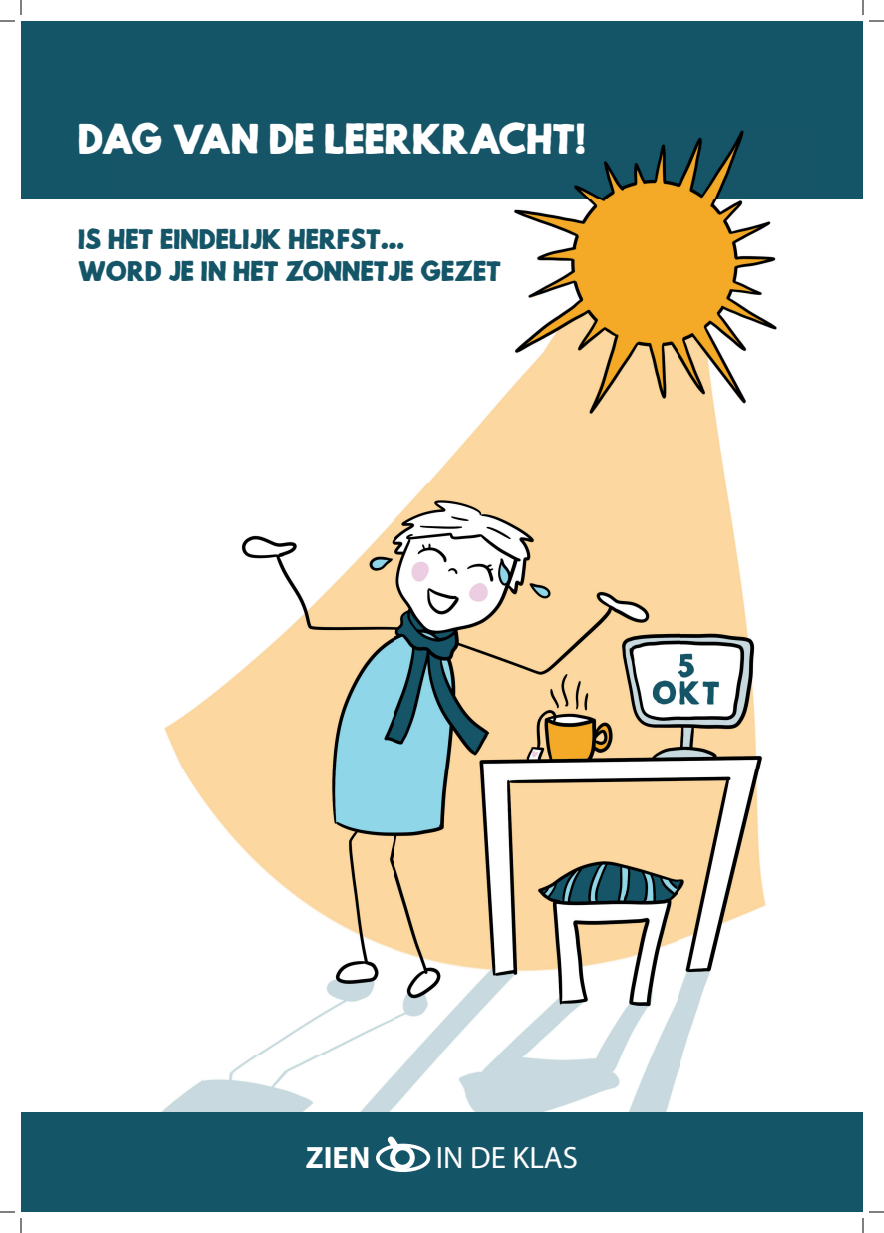
<style>
.page{position:relative;width:884px;height:1233px;background:#fff}
.page>*{position:absolute;margin:0;border:0;box-sizing:border-box;transform-origin:0 0}
.t1{font:41px "Mild Life";color:#fff}
.t2{font:30.9px "Myriad Pro";color:#fff}
.t3{font:700 30.9px "Myriad Pro";color:#fff}
.t4{font:27px/32.4px "Mild Life";color:#155568}
</style>
<div class="page">
<div style="left:21px;top:21px;width:842px;height:177px;background:#155568"></div>
<img style="left:112px;top:130px;width:708px;height:982px">
<div style="left:21px;top:1112px;width:842px;height:100px;background:#155568"></div>
<div style="left:376px;top:1143px;width:54px;height:29px;border:4px solid #fff;border-radius:50%"></div>
<div style="left:390px;top:1145px;width:25px;height:24px;border:5px solid #fff;border-radius:50%"></div>
<svg style="left:382px;top:1136px;width:23px;height:21px"></svg>
<svg style="left:0;top:1211px;width:15px;height:1px"></svg>
<svg style="left:869px;top:1211px;width:15px;height:1px"></svg>
<svg style="left:0;top:0;width:22px;height:22px"></svg>
<svg style="left:20px;top:1218px;width:2px;height:15px"></svg>
<svg style="left:862px;top:0;width:22px;height:22px"></svg>
<svg style="left:862px;top:1218px;width:2px;height:15px"></svg>
<h1 class="t1" style="left:78px;top:119px;width:509px">DAG VAN DE LEERKRACHT!</h1>
<p class="t4" style="left:78px;top:223px;width:424px">IS HET EINDELIJK HERFST...<br>WORD JE IN HET ZONNETJE GEZET</p>
<p class="t3" style="left:306px;top:1137px;width:66px">ZIEN</p>
<p class="t2" style="left:436px;top:1138px;width:144px">IN DE KLAS</p>
</div>
